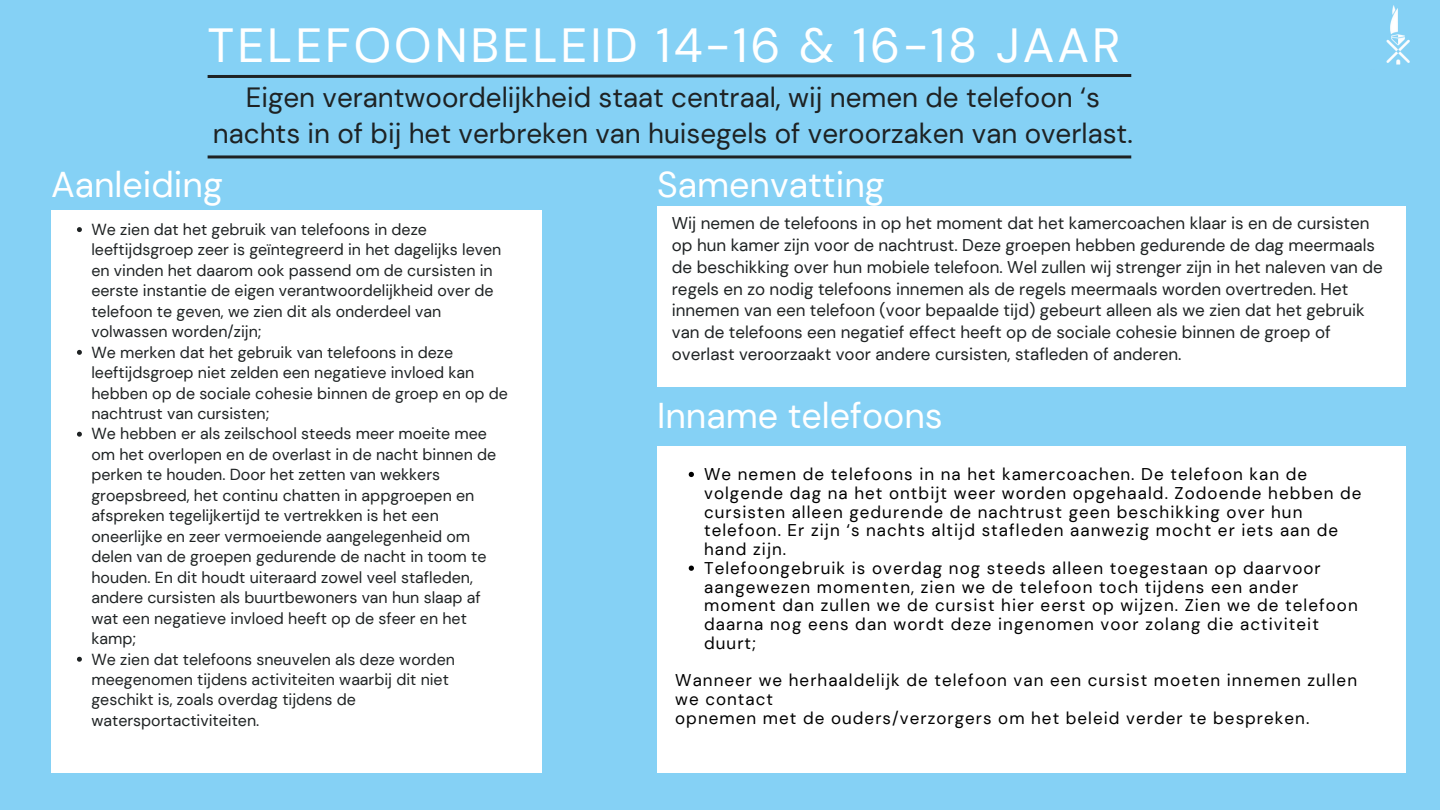
<style>
.page{position:relative;width:1440px;height:810px;background:#85d1f5}
.page>*{position:absolute;margin:0;border:0;box-sizing:border-box;transform-origin:0 0}
.t1{font:47.8px "DM Sans";letter-spacing:.06em;color:#fff}
.t2{font:35.8px "DM Sans";color:#fff}
.t3{font:27.8px/36px "DM Sans";color:#1e2223;text-align:center}
.t4{font:17px/18.8px "DM Sans";letter-spacing:.06em;color:#000}
.t5{font:17px/21.8px "DM Sans";color:#1e2223}
.t6{font:16px/20.5px "DM Sans";color:#1e2223}
</style>
<div class="page">
<img style="left:1386px;top:5px;width:24px;height:60px">
<div style="left:51px;top:210px;width:490px;height:562px;background:#fff"></div>
<div style="left:657px;top:207px;width:749px;height:180px;background:#fff"></div>
<div style="left:657px;top:446px;width:749px;height:327px;background:#fff"></div>
<svg style="left:77px;top:227px;width:5px;height:5px"></svg>
<svg style="left:77px;top:350px;width:5px;height:5px"></svg>
<svg style="left:77px;top:432px;width:5px;height:5px"></svg>
<svg style="left:77px;top:657px;width:5px;height:5px"></svg>
<svg style="left:207px;top:74px;width:925px;height:4px;background:#374d57"></svg>
<hr style="left:208px;top:155px;width:923px;height:3px;background:#1e2223">
<svg style="left:689px;top:472px;width:5px;height:5px"></svg>
<svg style="left:689px;top:566px;width:5px;height:5px"></svg>
<p class="t1" style="left:208px;top:14px;width:915px">TELEFOONBELEID 14-16 &amp; 16-18 JAAR</p>
<h2 class="t3" style="left:213px;top:79px;width:921px">Eigen verantwoordelijkheid staat centraal, wij nemen de telefoon ‘s nachts in of bij het verbreken van huisegels of veroorzaken van overlast.</h2>
<h3 class="t2" style="left:51px;top:162px;width:173px">Aanleiding</h3>
<h2 class="t2" style="left:657px;top:162px;width:229px">Samenvatting</h2>
<p class="t6" style="left:91px;top:219px;width:411px">We zien dat het gebruik van telefoons in deze leeftijdsgroep zeer is geïntegreerd in het dagelijks leven en vinden het daarom ook passend om de cursisten in eerste instantie de eigen verantwoordelijkheid over de telefoon te geven, we zien dit als onderdeel van volwassen worden/zijn;</p>
<p class="t6" style="left:91px;top:342px;width:418px">We merken dat het gebruik van telefoons in deze leeftijdsgroep niet zelden een negatieve invloed kan hebben op de sociale cohesie binnen de groep en op de nachtrust van cursisten;</p>
<p class="t6" style="left:91px;top:424px;width:406px">We hebben er als zeilschool steeds meer moeite mee om het overlopen en de overlast in de nacht binnen de perken te houden. Door het zetten van wekkers groepsbreed, het continu chatten in appgroepen en afspreken tegelijkertijd te vertrekken is het een oneerlijke en zeer vermoeiende aangelegenheid om delen van de groepen gedurende de nacht in toom te houden. En dit houdt uiteraard zowel veel stafleden, andere cursisten als buurtbewoners van hun slaap af wat een negatieve invloed heeft op de sfeer en het kamp;</p>
<h2 class="t6" style="left:91px;top:649px;width:365px">We zien dat telefoons sneuvelen als deze worden meegenomen tijdens activiteiten waarbij dit niet geschikt is, zoals overdag tijdens de watersportactiviteiten.</h2>
<p class="t5" style="left:672px;top:213px;width:713px">Wij nemen de telefoons in op het moment dat het kamercoachen klaar is en de cursisten op hun kamer zijn voor de nachtrust. Deze groepen hebben gedurende de dag meermaals de beschikking over hun mobiele telefoon. Wel zullen wij strenger zijn in het naleven van de regels en zo nodig telefoons innemen als de regels meermaals worden overtreden. Het innemen van een telefoon (voor bepaalde tijd) gebeurt alleen als we zien dat het gebruik van de telefoons een negatief effect heeft op de sociale cohesie binnen de groep of overlast veroorzaakt voor andere cursisten, stafleden of anderen.</p>
<p class="t2" style="left:657px;top:392px;width:287px">Inname telefoons</p>
<p class="t4" style="left:704px;top:465px;width:659px">We nemen de telefoons in na het kamercoachen. De telefoon kan de volgende dag na het ontbijt weer worden opgehaald. Zodoende hebben de cursisten alleen gedurende de nachtrust geen beschikking over hun telefoon. Er zijn ‘s nachts altijd stafleden aanwezig mocht er iets aan de hand zijn.</p>
<p class="t4" style="left:704px;top:559px;width:655px">Telefoongebruik is overdag nog steeds alleen toegestaan op daarvoor aangewezen momenten, zien we de telefoon toch tijdens een ander moment dan zullen we de cursist hier eerst op wijzen. Zien we de telefoon daarna nog eens dan wordt deze ingenomen voor zolang die activiteit duurt;</p>
<p class="t4" style="left:675px;top:671px;width:683px">Wanneer we herhaaldelijk de telefoon van een cursist moeten innemen zullen we contact</p>
<p class="t4" style="left:675px;top:709px;width:636px">opnemen met de ouders/verzorgers om het beleid verder te bespreken.</p>
</div>
